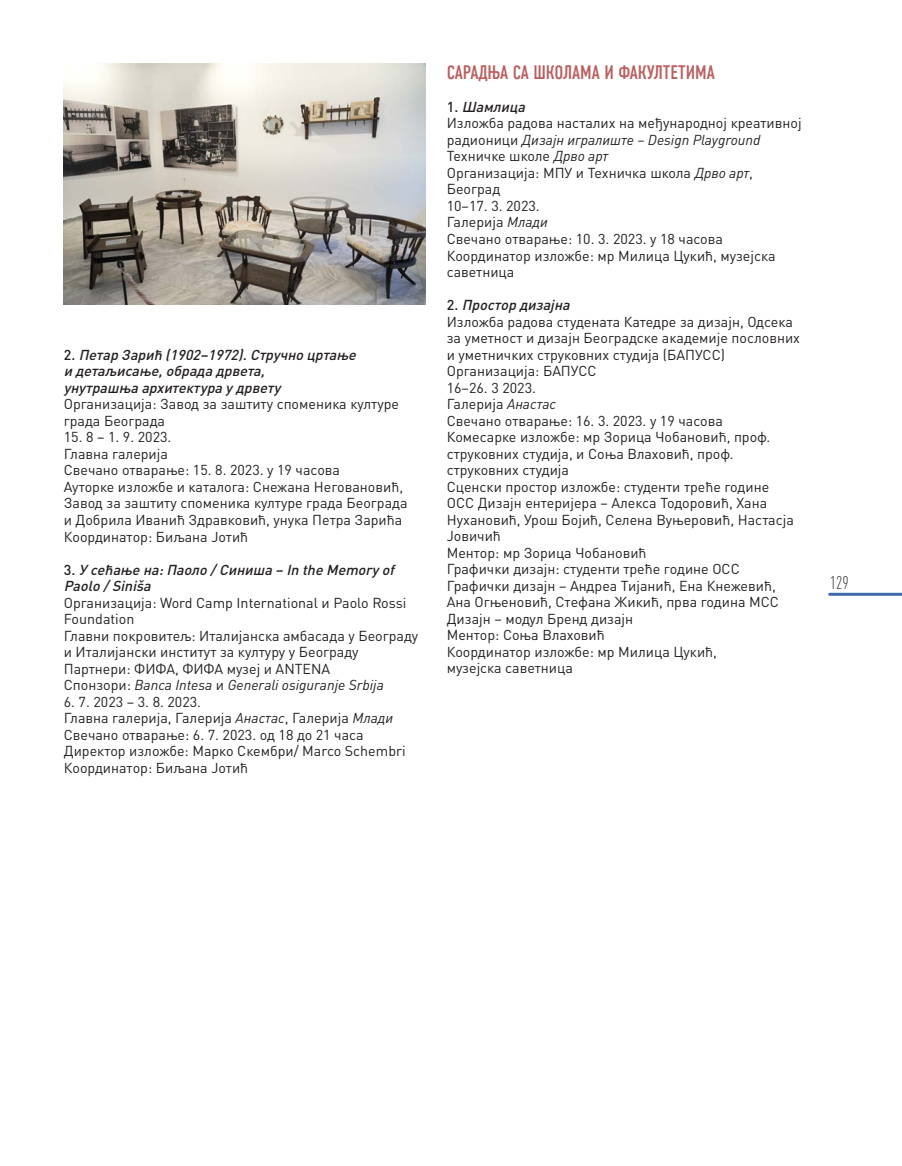
<style>
.page{position:relative;width:902px;height:1166px;background:#fff}
.page>*{position:absolute;margin:0;border:0;box-sizing:border-box;transform-origin:0 0}
.BODY{font:19.5px "DIN Condensed";color:#bb5f5f}
.t1{font:300 condensed 18px "DIN Pro";color:#231f20}
.t2{font:14.25px/16.5px "DIN Pro";color:#231f20}
.t3{font:italic 500 14.25px/16.5px "DIN Pro";color:#231f20}
.t4{font:italic 14.25px "DIN Pro";color:#231f20}
.s1{font-style:normal}
.s2{font-style:italic}
</style>
<div class="page">
<hr style="left:829px;top:592px;width:72px;height:3px;background:#3c69a8">
<img style="left:64px;top:64px;width:361px;height:240px">
<p class="t3" style="left:64px;top:345px;width:298px"><span class="s1">2 .</span> ПетарЗарић (1902–1972).Стручноцртање и детаљисање,обрададрвета, унутрашњаархитектураудрвету</p>
<p class="t2" style="left:64px;top:394px;width:337px">Организација: Завод за заштиту споменика културе града Београда</p>
<p class="t2" style="left:64px;top:427px;width:109px">15. 8 – 1. 9. 2023.</p>
<p class="t2" style="left:64px;top:444px;width:106px">Главна галерија</p>
<p class="t2" style="left:64px;top:460px;width:278px">Свечано отварање: 15. 8. 2023. у 19 часова</p>
<p class="t2" style="left:64px;top:477px;width:345px">Ауторке изложбе и каталога: Снежана Неговановић,<br>Завод за заштиту споменика културе града Београда и Добрила Иванић Здравковић, унука Петра Зарића</p>
<p class="t2" style="left:64px;top:526px;width:186px">Координатор: Биљана Јотић</p>
<p class="t3" style="left:64px;top:559px;width:336px"><span class="s1">3 .</span> У сећањена:Паоло/Синиша–In theMemoryof<br>Paolo/Siniša</p>
<p class="t2" style="left:64px;top:592px;width:344px">Организација: Word Camp International и Paolo Rossi<br>Foundation</p>
<p class="t2" style="left:64px;top:625px;width:356px">Главни покровитељ: Италијанска амбасада у Београду и Италијански институт за културу у Београду</p>
<p class="t2" style="left:64px;top:658px;width:268px">Партнери: ФИФА, ФИФА музеј и ANTENA</p>
<p class="t4" style="left:64px;top:673px;width:321px"><span class="s1">Спонзори:</span> Banca Intesa <span class="s1">и</span> Generali osiguranje Srbija</p>
<p class="t2" style="left:64px;top:691px;width:139px">6. 7. 2023 – 3. 8. 2023.</p>
<p class="t2" style="left:64px;top:708px;width:331px">Главна галерија, Галерија <span class="s2">Анастас</span>, Галерија <span class="s2">Млади</span></p>
<p class="t2" style="left:64px;top:724px;width:301px">Свечано отварање: 6. 7. 2023. од 18 до 21 часа</p>
<p class="t2" style="left:64px;top:741px;width:343px">Директор изложбе: Марко Скембри/ Marco Schembri</p>
<p class="t2" style="left:64px;top:757px;width:186px">Координатор: Биљана Јотић</p>
<p class="BODY" style="left:446px;top:61px;width:269px">САРАДЊА СА ШКОЛАМА И ФАКУЛТЕТИМА</p>
<p class="t3" style="left:446px;top:97px;width:84px"><span class="s1">1 .</span> Шамлица</p>
<p class="t2" style="left:446px;top:113px;width:356px">Изложба радова насталих на међународној креативној радионици <span class="s2">Дизајн игралиште – Design Playground<br></span>Техничке школе <span class="s2">Дрво арт</span></p>
<p class="t2" style="left:446px;top:163px;width:308px">Организација: МПУ и Техничка школа <span class="s2">Дрво арт</span>,<br>Београд</p>
<p class="t2" style="left:446px;top:196px;width:95px">10–17. 3. 2023.</p>
<p class="t2" style="left:446px;top:213px;width:103px">Галерија <span class="s2">Млади</span></p>
<p class="t2" style="left:446px;top:229px;width:278px">Свечано отварање: 10. 3. 2023. у 18 часова</p>
<p class="t2" style="left:446px;top:246px;width:330px">Координатор изложбе: мр Милица Цукић, музејска саветница</p>
<p class="t3" style="left:446px;top:295px;width:129px"><span class="s1">2 .</span> Простордизајна</p>
<p class="t2" style="left:446px;top:311px;width:355px">Изложба радова студената Катедре за дизајн, Одсека за уметност и дизајн Београдске акaдемије пословних и уметничких струковних студија (БАПУСС)</p>
<p class="t2" style="left:446px;top:361px;width:151px">Организација: БАПУСС</p>
<p class="t2" style="left:446px;top:378px;width:91px">16–26. 3 2023.</p>
<p class="t2" style="left:446px;top:394px;width:111px">Галерија <span class="s2">Анастас</span></p>
<p class="t2" style="left:446px;top:411px;width:277px">Свечано отварање: 16. 3. 2023. у 19 часова</p>
<p class="t2" style="left:446px;top:427px;width:325px">Комесарке изложбе: мр Зорица Чобановић, проф. струковних студија, и Соња Влаховић, проф. струковних студија</p>
<p class="t2" style="left:446px;top:477px;width:348px">Сценски простор изложбе: студенти треће године ОСС Дизајн ентеријера – Алекса Тодоровић, Хана Нухановић, Урош Бојић, Селена Вуњеровић, Настасја Јовичић</p>
<p class="t2" style="left:446px;top:543px;width:201px">Ментор: мр Зорица Чобановић</p>
<p class="t2" style="left:446px;top:559px;width:333px">Графички дизајн: студенти треће године ОСС Графички дизајн – Андреа Тијанић, Ена Кнежевић, Ана Огњеновић, Стефана Жикић, прва година МСС Дизајн – модул Бренд дизајн</p>
<p class="t2" style="left:446px;top:625px;width:160px">Ментор: Соња Влаховић</p>
<p class="t2" style="left:446px;top:642px;width:272px">Координатор изложбе: мр Милица Цукић, музејска саветница</p>
<p class="t1" style="left:830px;top:570px;width:20px">129</p>
</div>
